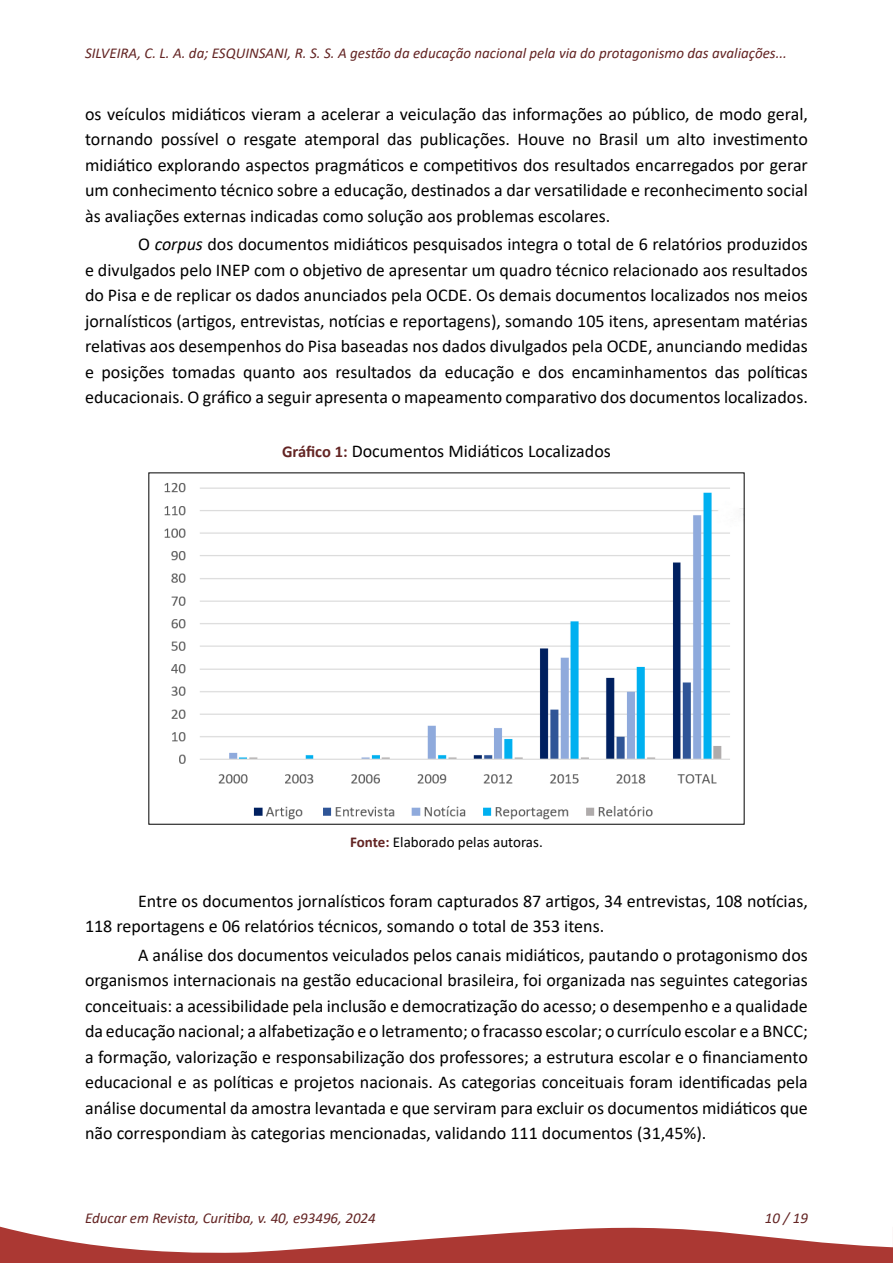
<style>
.page{position:relative;width:893px;height:1263px;background:#fff}
.page>*{position:absolute;margin:0;border:0;box-sizing:border-box;transform-origin:0 0}
._15-TEXTO{font:18px/25.5px "Calibri";color:#000;text-align:justify}
._18-TÍTULO_FIGURA{font:18px "Calibri";color:#000}
.t1{font:italic 15px "Calibri";color:#632423}
._19-FONTE_FIGURA{font:15px "Calibri";color:#000}
.s1{font-style:italic}
.s2{font-weight:700;font-size:16.5px;color:#632423}
.s3{font-weight:700;color:#632423}
</style>
<div class="page">
<svg style="left:0;top:1226px;width:893px;height:37px"></svg>
<img style="left:164px;top:483px;width:578px;height:337px">
<p class="t1" style="left:85px;top:43px;width:703px">SILVEIRA, C. L. A. da; ESQUINSANI, R. S. S. A gestão da educação nacional pela via do protagonismo das avaliações...</p>
<p class="_15-TEXTO" style="left:85px;top:101px;width:724px">os veículos midiáticos vieram a acelerar a veiculação das informações ao público, de modo geral, tornando possível o resgate atemporal das publicações. Houve no Brasil um alto investimento midiático explorando aspectos pragmáticos e competitivos dos resultados encarregados por gerar um conhecimento técnico sobre a educação, destinados a dar versatilidade e reconhecimento social às avaliações externas indicadas como solução aos problemas escolares.</p>
<p class="_15-TEXTO" style="left:85px;top:231px;width:724px;text-indent:53px">O <span class="s1">corpus</span> dos documentos midiáticos pesquisados integra o total de 6 relatórios produzidos e divulgados pelo INEP com o objetivo de apresentar um quadro técnico relacionado aos resultados do Pisa e de replicar os dados anunciados pela OCDE. Os demais documentos localizados nos meios jornalísticos (artigos, entrevistas, notícias e reportagens), somando 105 itens, apresentam matérias relativas aos desempenhos do Pisa baseadas nos dados divulgados pela OCDE, anunciando medidas e posições tomadas quanto aos resultados da educação e dos encaminhamentos das políticas educacionais. O gráfico a seguir apresenta o mapeamento comparativo dos documentos localizados.</p>
<p class="_18-TÍTULO_FIGURA" style="left:282px;top:438px;width:330px"><span class="s2">Gráfico 1:</span> Documentos Midiáticos Localizados</p>
<p class="_19-FONTE_FIGURA" style="left:350px;top:832px;width:194px"><span class="s3">Fonte:</span> Elaborado pelas autoras.</p>
<p class="_15-TEXTO" style="left:85px;top:888px;width:724px;text-indent:53px">Entre os documentos jornalísticos foram capturados 87 artigos, 34 entrevistas, 108 notícias,<br>118 reportagens e 06 relatórios técnicos, somando o total de 353 itens.</p>
<p class="_15-TEXTO" style="left:85px;top:942px;width:724px;text-indent:53px">A análise dos documentos veiculados pelos canais midiáticos, pautando o protagonismo dos organismos internacionais na gestão educacional brasileira, foi organizada nas seguintes categorias conceituais: a acessibilidade pela inclusão e democratização do acesso; o desempenho e a qualidade da educação nacional; a alfabetização e o letramento; o fracasso escolar; o currículo escolar e a BNCC; a formação, valorização e responsabilização dos professores; a estrutura escolar e o financiamento educacional e as políticas e projetos nacionais. As categorias conceituais foram identificadas pela análise documental da amostra levantada e que serviram para excluir os documentos midiáticos que não correspondiam às categorias mencionadas, validando 111 documentos (31,45%).</p>
<p class="t1" style="left:85px;top:1208px;width:292px">Educar em Revista, Curitiba, v. 40, e93496, 2024</p>
<p class="t1" style="left:765px;top:1208px;width:45px">10 / 19</p>
</div>
